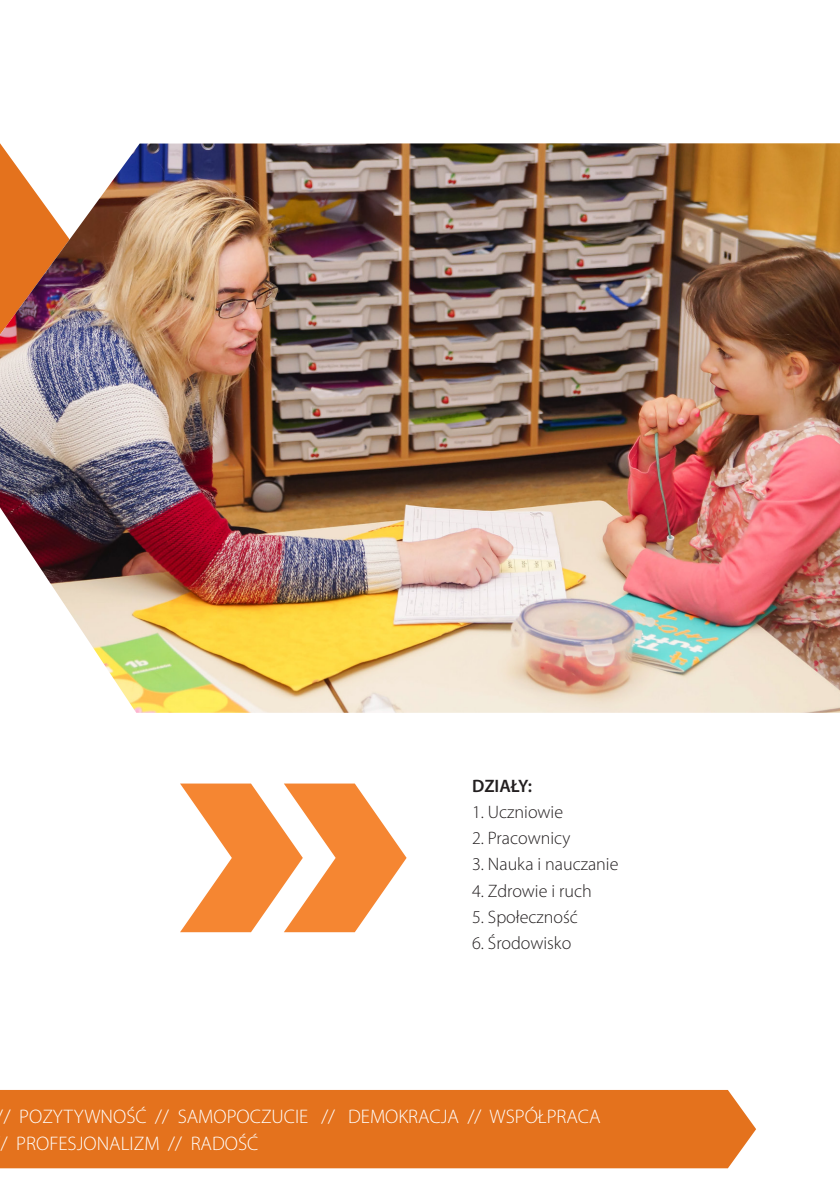
<style>
.page{position:relative;width:840px;height:1191px;background:#fff}
.page>*{position:absolute;margin:0;border:0;box-sizing:border-box;transform-origin:0 0}
.t1{font:300 19.6px/26.8px "Myriad Pro";color:#fff}
.t2{font:300 18px "Myriad Pro";color:#231f20}
.t3{font:600 18px "Myriad Pro";color:#231f20}
</style>
<div class="page">
<div style="left:0;top:1090px;width:755px;height:78px;background:#e4721d"></div>
<img style="left:0;top:143px;width:839px;height:570px">
<svg style="left:180px;top:783px;width:226px;height:149px"></svg>
<p class="t3" style="left:472px;top:774px;width:62px">DZIAŁY:</p>
<p class="t2" style="left:472px;top:802px;width:93px">1. Uczniowie</p>
<p class="t2" style="left:472px;top:828px;width:100px">2. Pracownicy</p>
<p class="t2" style="left:472px;top:854px;width:148px">3. Nauka i nauczanie</p>
<p class="t2" style="left:472px;top:880px;width:121px">4. Zdrowie i ruch</p>
<p class="t2" style="left:472px;top:906px;width:107px">5. Społeczność</p>
<p class="t2" style="left:472px;top:932px;width:101px">6. Środowisko</p>
<p class="t1" style="left:-3px;top:1103px;width:605px">// POZYTYWNOŚĆ // SAMOPOCZUCIE // DEMOKRACJA // WSPÓŁPRACA / PROFESJONALIZM // RADOŚĆ</p>
</div>
